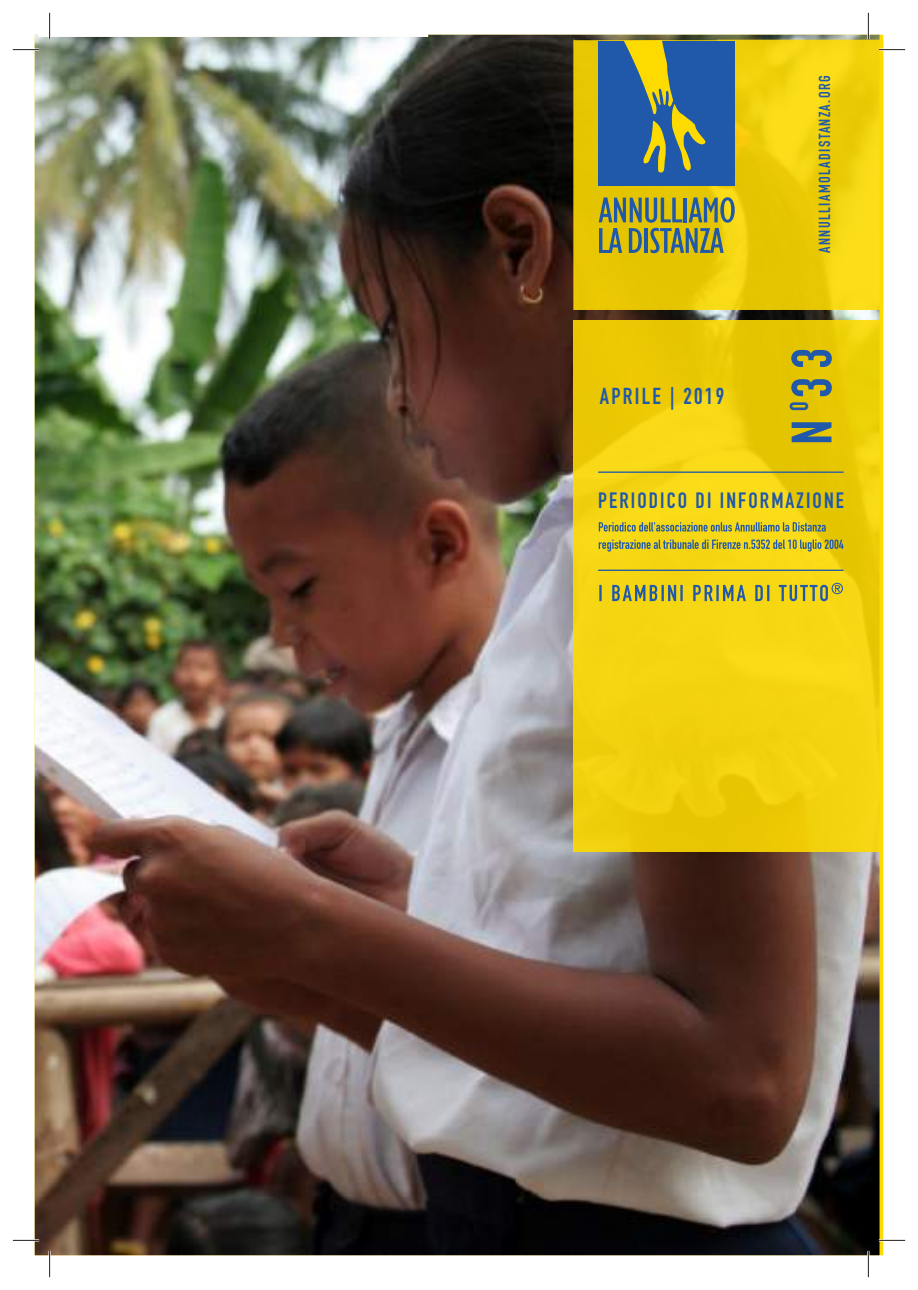
<style>
.page{position:relative;width:918px;height:1290px;background:#fff}
.page>*{position:absolute;margin:0;border:0;box-sizing:border-box;transform-origin:0 0}
.t1{font:56px "DIN Engschrift Std";color:#2058aa}
.t2{font:22.75px "DIN Engschrift Std";letter-spacing:.1em;color:#2058aa}
.t3{font:21.88px "DIN Engschrift Std";letter-spacing:.095em;color:#2058aa}
.t4{font:15.75px "DIN Engschrift Std";letter-spacing:.09em;color:#2058aa}
</style>
<div class="page">
<img style="left:35px;top:35px;width:844px;height:1220px">
<div style="left:573px;top:320px;width:310px;height:532px;background:linear-gradient(to right,#f2d10e,#f0d00b)"></div>
<svg style="left:573px;top:40px;width:310px;height:270px;fill:#eaca05"></svg>
<svg style="left:599px;top:583px;width:244px;height:18px"></svg>
<hr style="left:598px;top:471px;width:245px;height:2px;background:#2058aa">
<hr style="left:598px;top:570px;width:245px;height:1px;background:#2058aa">
<div style="left:599px;top:41px;width:136px;height:145px;background:#2058aa"></div>
<svg style="left:599px;top:197px;width:136px;height:56px"></svg>
<svg style="left:624px;top:40px;width:81px;height:133px"></svg>
<svg style="left:599px;top:539px;width:244px;height:13px"></svg>
<svg style="left:599px;top:522px;width:226px;height:9px"></svg>
<hr style="left:13px;top:49px;width:26px;height:2px;background:#fff">
<hr style="left:879px;top:49px;width:26px;height:2px;background:#fff">
<hr style="left:13px;top:1239px;width:26px;height:2px;background:#fff">
<hr style="left:49px;top:13px;width:2px;height:26px;background:#fff">
<hr style="left:49px;top:1251px;width:2px;height:26px;background:#fff">
<hr style="left:867px;top:13px;width:2px;height:26px;background:#fff">
<hr style="left:867px;top:1251px;width:2px;height:26px;background:#fff">
<svg style="left:13px;top:49px;width:26px;height:1px"></svg>
<svg style="left:879px;top:49px;width:26px;height:1px"></svg>
<svg style="left:13px;top:1240px;width:26px;height:1px"></svg>
<svg style="left:879px;top:1240px;width:26px;height:1px"></svg>
<svg style="left:49px;top:13px;width:1px;height:26px"></svg>
<svg style="left:49px;top:1251px;width:1px;height:26px"></svg>
<svg style="left:868px;top:13px;width:1px;height:26px"></svg>
<svg style="left:868px;top:1251px;width:1px;height:26px"></svg>
<h2 class="t2" style="left:600px;top:383px;width:126px">APRILE | 2019</h2>
<p class="t4" style="left:815px;top:253px;width:179px;rotate:-90deg">ANNULLIAMOLADISTANZA.ORG</p>
<h1 class="t1" style="left:779px;top:445px;width:98px;rotate:-90deg">N <sup>0</sup>33</h1>
<h3 class="t3" style="left:598px;top:487px;width:247px">PERIODICO DI INFORMAZIONE</h3>
</div>
